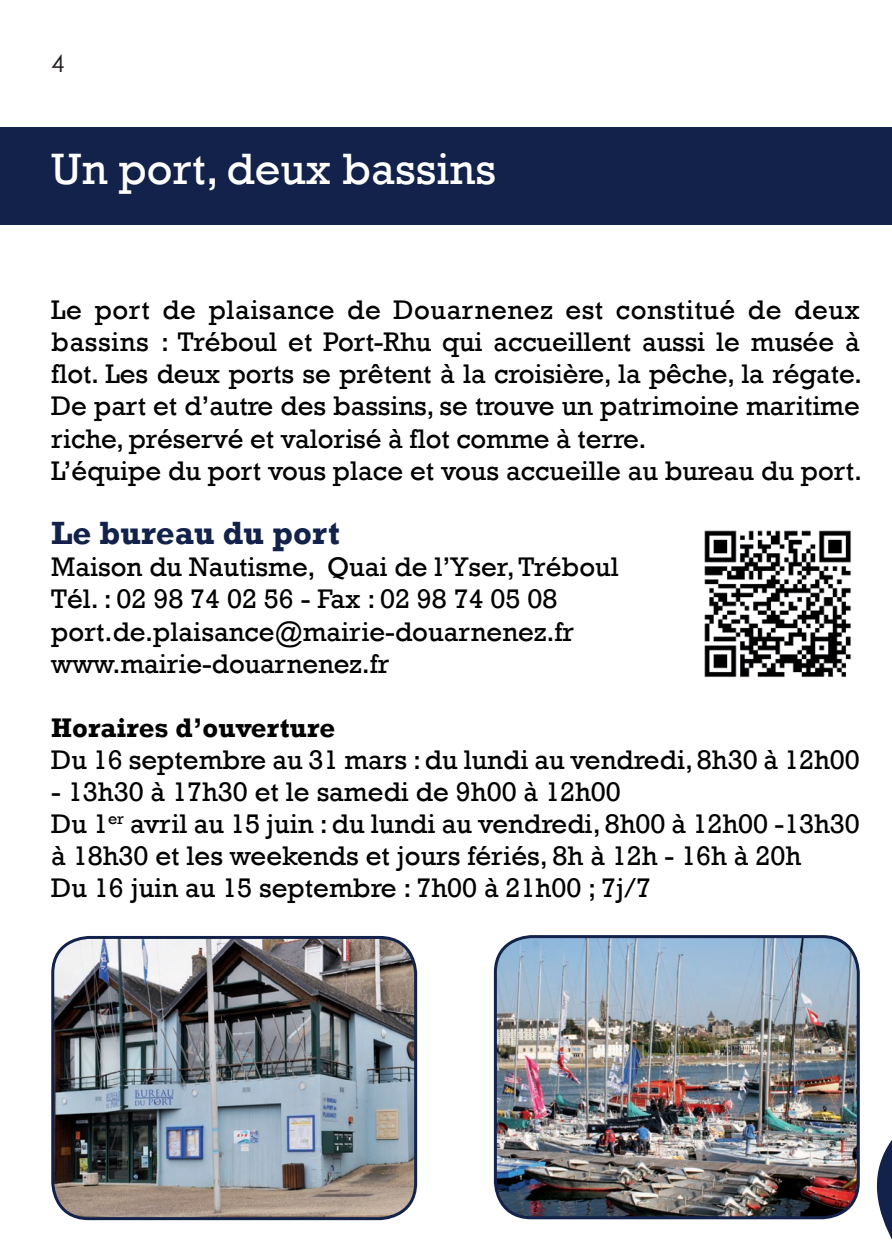
<style>
.page{position:relative;width:892px;height:1256px;background:#fff}
.page>*{position:absolute;margin:0;border:0;box-sizing:border-box;transform-origin:0 0}
.t1{font:45px "Rockwell";color:#fff}
.t2{font:700 33px "Rockwell";color:#13224b}
.t3{font:27.6px/32.1px "Rockwell";color:#000}
.t4{font:700 27.6px "Rockwell";color:#000}
.t5{font:24px "Century Gothic";color:#231f20}
</style>
<div class="page">
<svg style="left:672px;top:998px;width:219px;height:240px"></svg>
<div style="left:0;top:128px;width:891px;height:96px;background:#13224b"></div>
<img style="left:53px;top:939px;width:362px;height:279px">
<div style="left:51px;top:935px;width:366px;height:284px;border:3px solid #13224b;border-radius:36px"></div>
<img style="left:497px;top:936px;width:360px;height:281px">
<div style="left:493px;top:935px;width:366px;height:284px;border:3px solid #13224b;border-radius:36px"></div>
<img style="left:704px;top:530px;width:147px;height:147px">
<p class="t5" style="left:51px;top:49px;width:15px">4</p>
<h1 class="t1" style="left:51px;top:143px;width:446px">Un port, deux bassins</h1>
<p class="t3" style="left:51px;top:294px;width:812px">Le port de plaisance de Douarnenez est constitué de deux bassins : Tréboul et Port-Rhu qui accueillent aussi le musée à flot. Les deux ports se prêtent à la croisière, la pêche, la régate.<br>De part et d’autre des bassins, se trouve un patrimoine maritime riche, préservé et valorisé à flot comme à terre.<br>L’équipe du port vous place et vous accueille au bureau du port.</p>
<p class="t2" style="left:51px;top:513px;width:290px">Le bureau du port</p>
<p class="t3" style="left:51px;top:551px;width:569px">Maison du Nautisme, Quai de l’Yser, Tréboul Tél. : 02 98 74 02 56 - Fax : 02 98 74 05 08 port.de.plaisance@mairie-douarnenez.fr www.mairie-douarnenez.fr</p>
<p class="t4" style="left:51px;top:710px;width:285px">Horaires d’ouverture</p>
<p class="t3" style="left:51px;top:744px;width:809px">Du 16 septembre au 31 mars : du lundi au vendredi, 8h30 à 12h00</p>
<p class="t3" style="left:51px;top:776px;width:809px">- 13h30 à 17h30 et le samedi de 9h00 à 12h00<br>Du 1<sup>er</sup> avril au 15 juin : du lundi au vendredi, 8h00 à 12h00 -13h30 à 18h30 et les weekends et jours fériés, 8h à 12h - 16h à 20h<br>Du 16 juin au 15 septembre : 7h00 à 21h00 ; 7j/7</p>
</div>
